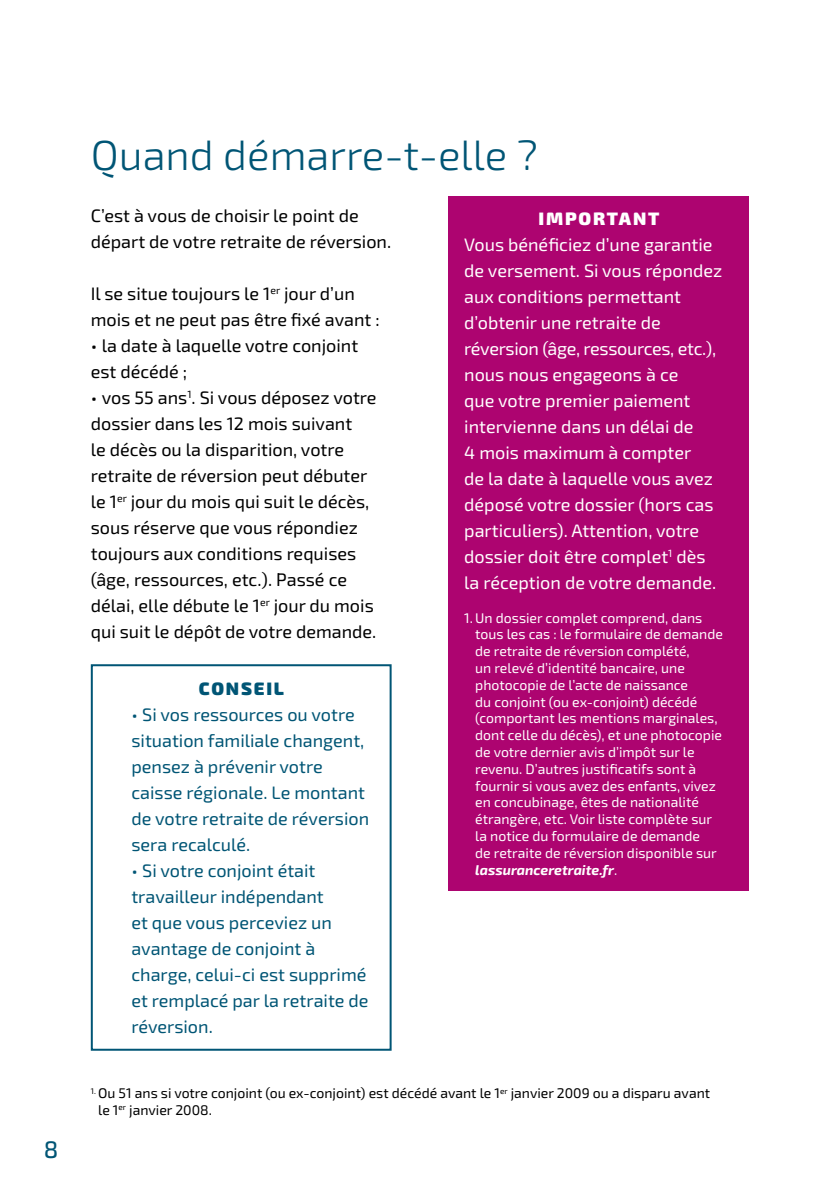
<style>
.page{position:relative;width:840px;height:1191px;background:#fff}
.page>*{position:absolute;margin:0;border:0;box-sizing:border-box;transform-origin:0 0}
.Titre_H2{font:300 42px "Exo 2";color:#005575}
.t1{font:500 24px "Exo 2";color:#005575}
.TXT_Courant{font:18px/26px "Exo 2";color:#000}
.Important_TXT{font:18px/26px "Exo 2";color:#fff}
.t2{font:18px/26px "Exo 2";color:#005575}
.Important_Titre{font:900 18px "Exo 2";letter-spacing:.1em;color:#fff}
.Bon_à_savoir_Titre{font:900 18px "Exo 2";letter-spacing:.1em;color:#005575}
.Note{font:14px/16.8px "Exo 2";color:#fff}
.Note-2{font:14px/16.8px "Exo 2";color:#000}
.s1{font-weight:700;font-style:italic}
</style>
<div class="page">
<div style="left:91px;top:664px;width:300px;height:386px;border:2px solid #005575"></div>
<div style="left:448px;top:196px;width:300px;height:694px;background:#ad0470"></div>
<h2 class="t1" style="left:44px;top:1135px;width:16px">8</h2>
<h2 class="Titre_H2" style="left:91px;top:131px;width:448px">Quand démarre-t-elle ?</h2>
<p class="TXT_Courant" style="left:91px;top:202px;width:302px">C’est à vous de choisir le point de départ de votre retraite de réversion.</p>
<p class="TXT_Courant" style="left:91px;top:280px;width:290px">Il se situe toujours le 1<sup>er</sup> jour d’un mois et ne peut pas être fixé avant :</p>
<p class="TXT_Courant" style="left:91px;top:332px;width:269px">• la date à laquelle votre conjoint est décédé ;</p>
<p class="TXT_Courant" style="left:91px;top:384px;width:287px">• vos 55 ans<sup>1</sup>. Si vous déposez votre dossier dans les 12 mois suivant<br>le décès ou la disparition, votre retraite de réversion peut débuter le 1<sup>er</sup> jour du mois qui suit le décès, sous réserve que vous répondiez toujours aux conditions requises (âge, ressources, etc.). Passé ce délai, elle débute le 1<sup>er</sup> jour du mois qui suit le dépôt de votre demande.</p>
<p class="Bon_à_savoir_Titre" style="left:199px;top:677px;width:87px">CONSEIL</p>
<p class="t2" style="left:131px;top:700px;width:239px">• Si vos ressources ou votre situation familiale changent, pensez à prévenir votre caisse régionale. Le montant de votre retraite de réversion sera recalculé.</p>
<p class="t2" style="left:131px;top:856px;width:238px">• Si votre conjoint était travailleur indépendant<br>et que vous perceviez un avantage de conjoint à charge, celui-ci est supprimé et remplacé par la retraite de réversion.</p>
<p class="Important_Titre" style="left:538px;top:207px;width:122px">IMPORTANT</p>
<p class="Important_TXT" style="left:464px;top:230px;width:259px">Vous bénéficiez d’une garantie de versement. Si vous répondez aux conditions permettant d’obtenir une retraite de réversion (âge, ressources, etc.), nous nous engageons à ce<br>que votre premier paiement intervienne dans un délai de<br>4 mois maximum à compter<br>de la date à laquelle vous avez déposé votre dossier (hors cas particuliers). Attention, votre dossier doit être complet<sup>1</sup> dès la réception de votre demande.</p>
<p class="Note" style="left:475px;top:608px;width:249px;text-indent:-11px">1. Un dossier complet comprend, dans tous les cas : le formulaire de demande de retraite de réversion complété,<br>un relevé d’identité bancaire, une photocopie de l’acte de naissance<br>du conjoint (ou ex-conjoint) décédé (comportant les mentions marginales, dont celle du décès), et une photocopie de votre dernier avis d’impôt sur le revenu. D’autres justificatifs sont à fournir si vous avez des enfants, vivez en concubinage, êtes de nationalité étrangère, etc. Voir liste complète sur la notice du formulaire de demande<br>de retraite de réversion disponible sur <span class="s1">lassuranceretraite.fr</span>.</p>
<p class="Note-2" style="left:98px;top:1084px;width:613px;text-indent:-7px"><sup>1.</sup> Ou 51 ans si votre conjoint (ou ex-conjoint) est décédé avant le 1<sup>er</sup> janvier 2009 ou a disparu avant le 1<sup>er</sup> janvier 2008.</p>
</div>
